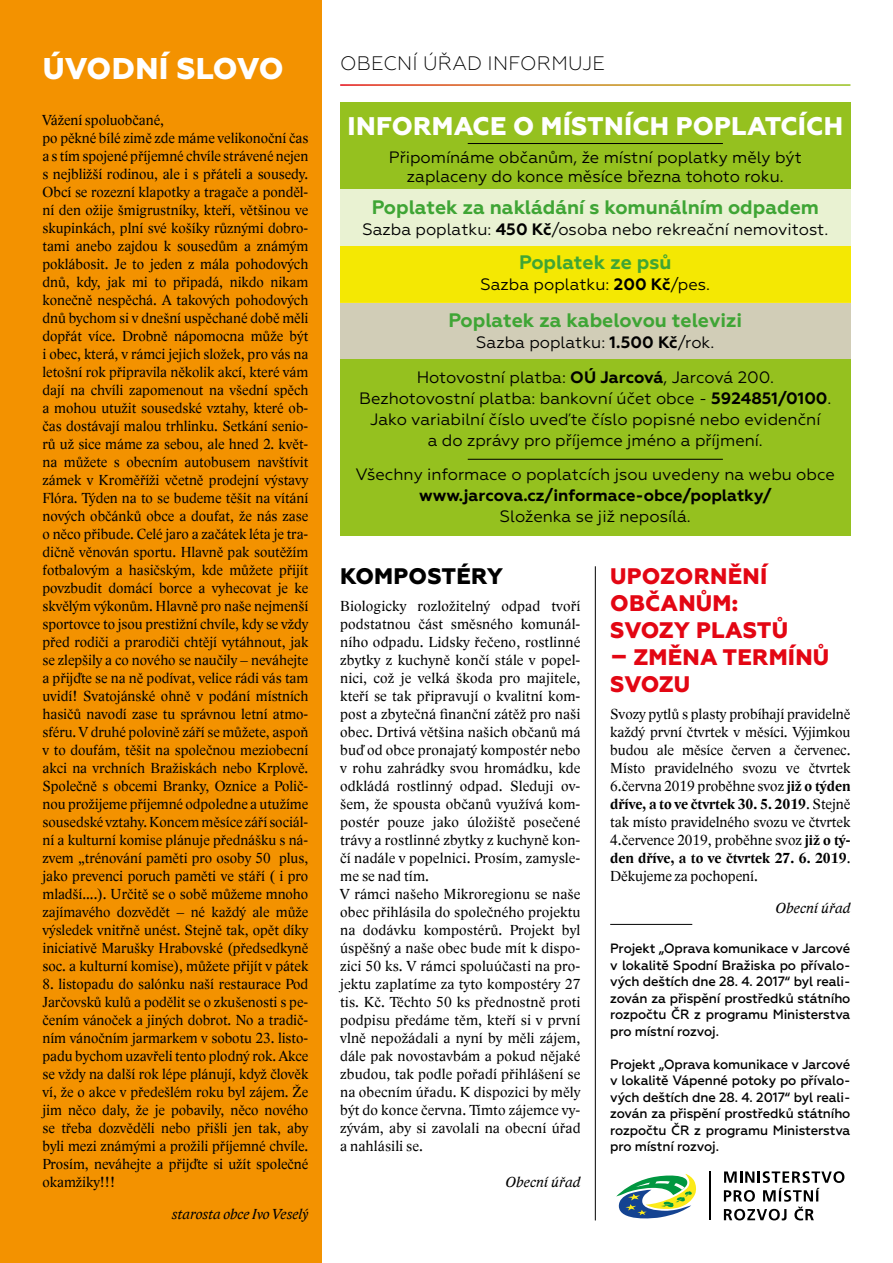
<style>
.page{position:relative;width:893px;height:1263px;background:#fff}
.page>*{position:absolute;margin:0;border:0;box-sizing:border-box;transform-origin:0 0}
.t1{font:800 30px "Geometria";letter-spacing:.01em;color:#fff}
.t2{font:800 25.5px "Geometria";letter-spacing:.01em;color:#fff}
.t3{font:800 22.5px/27px "Geometria";letter-spacing:.01em;color:#e30613}
.t4{font:800 22.5px "Geometria";letter-spacing:.01em;color:#000}
.t5{font:700 19.5px "Geometria";color:#3fa535}
.t6{font:300 19.5px "Geometria";letter-spacing:.01em;color:#000}
.t7{font:16.5px/21px "Geometria";color:#000;text-align:center}
.t8{font:700 16.5px "Geometria";color:#000}
.t9{font:15px/18px "Lido STFCE";color:#000}
.t10{font:italic 15px "Lido STFCE";color:#000}
.t11{font:500 13.5px/16.5px "Geometria";letter-spacing:-.01em;color:#000;text-align:justify}
.s1{font-weight:700}
</style>
<div class="page">
<div style="left:0;top:0;width:322px;height:1263px;background:#f39200"></div>
<hr style="left:610px;top:924px;width:82px;height:1px;background:#000">
<div style="left:340px;top:102px;width:510px;height:434px;background:#95c11f"></div>
<div style="left:340px;top:189px;width:510px;height:57px;background:#e9f2d2"></div>
<div style="left:340px;top:303px;width:510px;height:56px;background:#d1cdb7"></div>
<div style="left:340px;top:246px;width:510px;height:57px;background:#f4e803"></div>
<hr style="left:468px;top:143px;width:255px;height:1px;background:#000">
<hr style="left:468px;top:459px;width:255px;height:1px;background:#000">
<hr style="left:595px;top:566px;width:1px;height:654px;background:#000">
<svg style="left:724px;top:1171px;width:120px;height:49px"></svg>
<hr style="left:710px;top:1171px;width:1px;height:49px;background:#000">
<svg style="left:616px;top:1174px;width:80px;height:45px"></svg>
<hr style="left:709px;top:1171px;width:1px;height:49px;background:#000">
<h1 class="t1" style="left:43px;top:51px;width:242px">ÚVODNÍ SLOVO</h1>
<p class="t9" style="left:43px;top:111px;width:267px">Vážení spoluobčané,<br>po pěkné bílé zimě zde máme velikonoční čas a s tím spojené příjemné chvíle strávené nejen s nejbližší rodinou, ale i s přáteli a sousedy.<br>Obcí se rozezní klapotky a tragače a ponděl&shy;ní den ožije šmigrustníky, kteří, většinou ve skupinkách, plní své košíky různými dobro&shy;tami anebo zajdou k sousedům a známým poklábosit. Je to jeden z mála pohodových dnů, kdy, jak mi to připadá, nikdo nikam konečně nespěchá. A takových pohodových dnů bychom si v dnešní uspěchané době měli dopřát více. Drobně nápomocna může být i obec, která, v rámci jejich složek, pro vás na letošní rok připravila několik akcí, které vám dají na chvíli zapomenout na všední spěch a mohou utužit sousedské vztahy, které ob&shy;čas dostávají malou trhlinku. Setkání senio&shy;rů už sice máme za sebou, ale hned 2. květ&shy;na můžete s obecním autobusem navštívit zámek v Kroměříži včetně prodejní výstavy Flóra. Týden na to se budeme těšit na vítání nových občánků obce a doufat, že nás zase o něco přibude. Celé jaro a začátek léta je tra&shy;dičně věnován sportu. Hlavně pak soutěžím fotbalovým a hasičským, kde můžete přijít povzbudit domácí borce a vyhecovat je ke skvělým výkonům. Hlavně pro naše nejmenší sportovce to jsou prestižní chvíle, kdy se vždy před rodiči a prarodiči chtějí vytáhnout, jak se zlepšily a co nového se naučily – neváhejte a přijďte se na ně podívat, velice rádi vás tam uvidí! Svatojánské ohně v podání místních hasičů navodí zase tu správnou letní atmo&shy;sféru. V druhé polovině září se můžete, aspoň v to doufám, těšit na společnou meziobecní akci na vrchních Bražiskách nebo Krplově.<br>Společně s obcemi Branky, Oznice a Polič&shy;nou prožijeme příjemné odpoledne a utužíme sousedské vztahy. Koncem měsíce září sociál&shy;ní a kulturní komise plánuje přednášku s ná&shy;zvem „trénování paměti pro osoby 50 plus, jako prevenci poruch paměti ve stáří ( i pro mladší....). Určitě se o sobě můžeme mnoho zajímavého dozvědět – né každý ale může výsledek vnitřně unést. Stejně tak, opět díky iniciativě Marušky Hrabovské (předsedkyně soc. a kulturní komise), můžete přijít v pátek</p>
<p class="t9" style="left:43px;top:975px;width:267px;text-align:justify">8. listopadu do salónku naší restaurace Pod Jarčovsků kulů a podělit se o zkušenosti s pe&shy;čením vánoček a jiných dobrot. No a tradič&shy;ním vánočním jarmarkem v sobotu 23. listo&shy;padu bychom uzavřeli tento plodný rok. Akce se vždy na další rok lépe plánují, když člověk ví, že o akce v předešlém roku byl zájem. Že jim něco daly, že je pobavily, něco nového se třeba dozvěděli nebo přišli jen tak, aby byli mezi známými a prožili příjemné chvíle.<br>Prosím, neváhejte a přijďte si užít společné okamžiky!!!</p>
<p class="t10" style="left:172px;top:1205px;width:138px">starosta obce Ivo Veselý</p>
<h3 class="t6" style="left:340px;top:52px;width:266px">OBECNÍ ÚŘAD INFORMUJE</h3>
<h2 class="t2" style="left:348px;top:111px;width:497px">INFORMACE O MÍSTNÍCH POPLATCÍCH</h2>
<p class="t7" style="left:389px;top:147px;width:414px;line-height:19.5px">Připomínáme občanům, že místní poplatky měly být zaplaceny do konce měsíce března tohoto roku.</p>
<h3 class="t5" style="left:372px;top:196px;width:449px">Poplatek za nakládání s komunálním odpadem</h3>
<p class="t7" style="left:362px;top:219px;width:467px">Sazba poplatku: <span class="s1">450 Kč</span>/osoba nebo rekreační nemovitost.</p>
<h3 class="t5" style="left:519px;top:251px;width:154px">Poplatek ze psů</h3>
<p class="t7" style="left:480px;top:274px;width:231px">Sazba poplatku: <span class="s1">200 Kč</span>/pes.</p>
<h3 class="t5" style="left:448px;top:308px;width:295px">Poplatek za kabelovou televizi</h3>
<p class="t7" style="left:476px;top:331px;width:240px">Sazba poplatku: <span class="s1">1.500 Kč</span>/rok.</p>
<p class="t7" style="left:359px;top:367px;width:474px">Hotovostní platba: <span class="s1">OÚ Jarcová</span>, Jarcová 200.<br>Bezhotovostní platba: bankovní účet obce - <span class="s1">5924851/0100</span>.<br>Jako variabilní číslo uveďte číslo popisné nebo evidenční<br>a do zprávy pro příjemce jméno a příjmení.</p>
<p class="t7" style="left:356px;top:464px;width:481px">Všechny informace o poplatcích jsou uvedeny na webu obce</p>
<p class="t8" style="left:419px;top:486px;width:354px">www.jarcova.cz/informace-obce/poplatky/</p>
<p class="t7" style="left:500px;top:506px;width:192px">Složenka se již neposílá.</p>
<h3 class="t4" style="left:340px;top:563px;width:164px">KOMPOSTÉRY</h3>
<p class="t9" style="left:340px;top:597px;width:242px">Biologicky rozložitelný odpad tvoří podstatnou část směsného komunál&shy;ního odpadu. Lidsky řečeno, rostlinné zbytky z kuchyně končí stále v popel&shy;nici, což je velká škoda pro majitele, kteří se tak připravují o kvalitní kom&shy;post a zbytečná finanční zátěž pro naši obec. Drtivá většina našich občanů má buď od obce pronajatý kompostér nebo v rohu zahrádky svou hromádku, kde odkládá rostlinný odpad. Sleduji ov&shy;šem, že spousta občanů využívá kom&shy;postér pouze jako úložiště posečené trávy a rostlinné zbytky z kuchyně kon&shy;čí nadále v popelnici. Prosím, zamysle&shy;me se nad tím.<br>V rámci našeho Mikroregionu se naše obec přihlásila do společného projektu na dodávku kompostérů. Projekt byl úspěšný a naše obec bude mít k dispo&shy;zici 50 ks. V rámci spoluúčasti na pro&shy;jektu zaplatíme za tyto kompostéry 27 tis. Kč. Těchto 50 ks přednostně proti podpisu předáme těm, kteří si v první vlně nepožádali a nyní by měli zájem, dále pak novostavbám a pokud nějaké zbudou, tak podle pořadí přihlášení se na obecním úřadu. K dispozici by měly být do konce června. Tímto zájemce vy&shy;zývám, aby si zavolali na obecní úřad a nahlásili se.</p>
<p class="t10" style="left:505px;top:1173px;width:77px">Obecní úřad</p>
<h3 class="t3" style="left:610px;top:563px;width:180px">UPOZORNĚNÍ<br>OBČANŮM:<br>SVOZY PLASTŮ</h3>
<h3 class="t3" style="left:610px;top:644px;width:221px">– ZMĚNA TERMÍNŮ<br>SVOZU</h3>
<p class="t9" style="left:610px;top:705px;width:242px;text-align:justify">Svozy pytlů s plasty probíhají pravidelně každý první čtvrtek v měsíci. Výjimkou budou ale měsíce červen a červenec.<br>Místo pravidelného svozu ve čtvrtek 6.června 2019 proběhne svoz <span class="s1">již o týden dříve, a to ve čtvrtek 30. 5. 2019</span>. Stejně tak místo pravidelného svozu ve čtvrtek 4.července 2019, proběhne svoz <span class="s1">již o tý&shy;den dříve, a to ve čtvrtek 27. 6. 2019</span>.<br>Děkujeme za pochopení.</p>
<p class="t10" style="left:775px;top:898px;width:77px">Obecní úřad</p>
<p class="t11" style="left:610px;top:940px;width:242px">Projekt „Oprava komunikace v Jarcové v lokalitě Spodní Bražiska po přívalo&shy;vých deštích dne 28. 4. 2017“ byl reali&shy;zován za přispění prostředků státního rozpočtu ČR z programu Ministerstva pro místní rozvoj.</p>
<p class="t11" style="left:610px;top:1056px;width:242px">Projekt „Oprava komunikace v Jarcové v lokalitě Vápenné potoky po přívalo&shy;vých deštích dne 28. 4. 2017“ byl reali&shy;zován za přispění prostředků státního rozpočtu ČR z programu Ministerstva pro místní rozvoj.</p>
</div>
